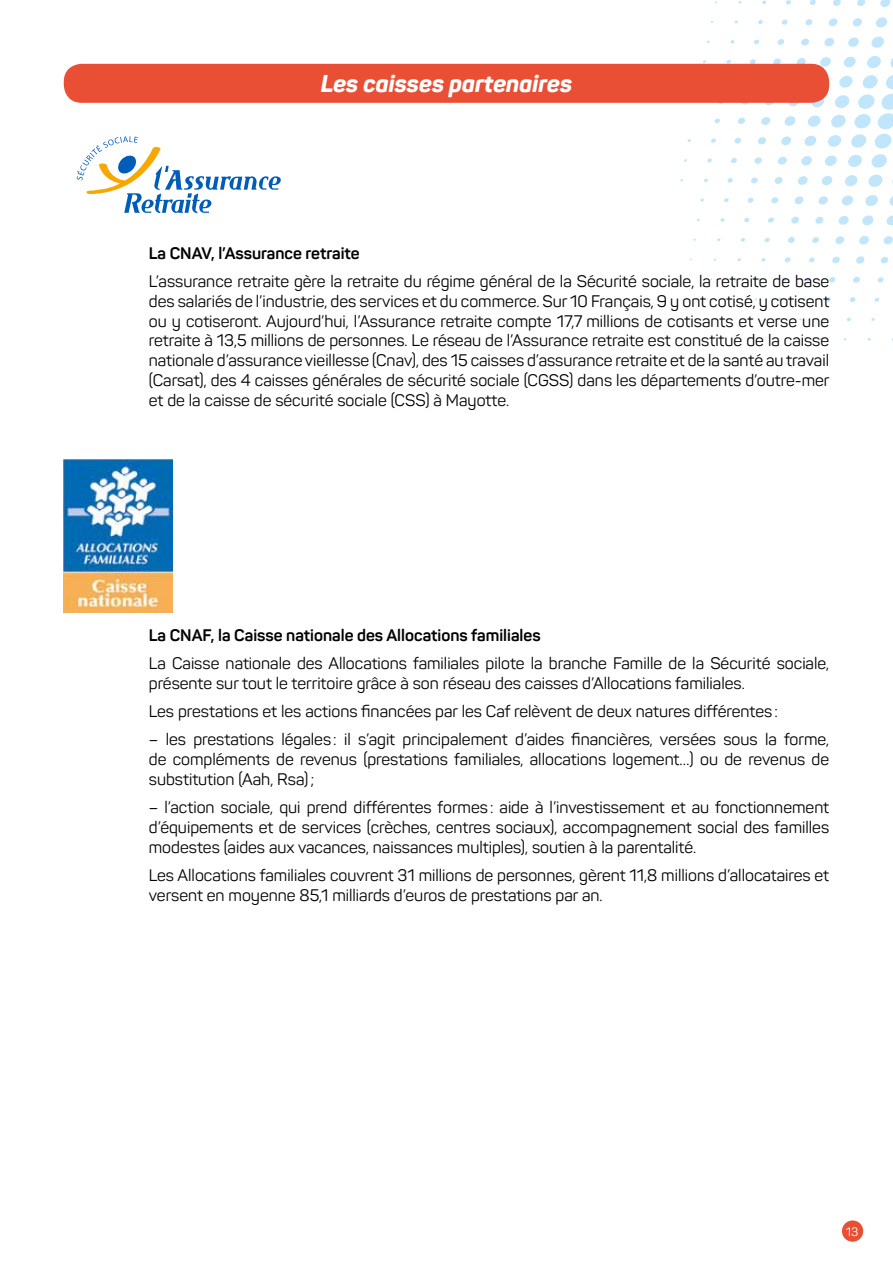
<style>
.page{position:relative;width:893px;height:1263px;background:#fff}
.page>*{position:absolute;margin:0;border:0;box-sizing:border-box;transform-origin:0 0}
.t1{font:italic 800 24px "Panton";color:#fff}
.t2{font:16.5px/19.8px "Panton";color:#000;text-align:justify}
.t3{font:700 16.5px "Panton";color:#000}
.t4{font:12px "Panton";color:#fff}
</style>
<div class="page">
<svg style="left:890px;top:58px;width:3px;height:10px"></svg>
<svg style="left:867px;top:56px;width:14px;height:12px"></svg>
<svg style="left:871px;top:37px;width:13px;height:11px"></svg>
<svg style="left:876px;top:17px;width:11px;height:10px"></svg>
<svg style="left:880px;top:0;width:11px;height:7px"></svg>
<svg style="left:844px;top:57px;width:12px;height:10px"></svg>
<svg style="left:848px;top:37px;width:11px;height:10px"></svg>
<svg style="left:852px;top:18px;width:10px;height:8px"></svg>
<svg style="left:857px;top:0;width:8px;height:6px"></svg>
<svg style="left:820px;top:57px;width:11px;height:10px"></svg>
<svg style="left:824px;top:38px;width:10px;height:8px"></svg>
<svg style="left:828px;top:18px;width:10px;height:8px"></svg>
<svg style="left:833px;top:0;width:8px;height:6px"></svg>
<svg style="left:797px;top:58px;width:9px;height:6px"></svg>
<svg style="left:801px;top:38px;width:8px;height:8px"></svg>
<svg style="left:805px;top:19px;width:7px;height:6px"></svg>
<svg style="left:810px;top:0;width:6px;height:5px"></svg>
<svg style="left:773px;top:59px;width:8px;height:5px"></svg>
<svg style="left:777px;top:39px;width:7px;height:6px"></svg>
<svg style="left:781px;top:20px;width:7px;height:5px"></svg>
<svg style="left:786px;top:0;width:5px;height:5px"></svg>
<svg style="left:750px;top:59px;width:6px;height:5px"></svg>
<svg style="left:754px;top:40px;width:5px;height:4px"></svg>
<svg style="left:758px;top:20px;width:5px;height:4px"></svg>
<svg style="left:762px;top:1px;width:4px;height:3px"></svg>
<svg style="left:726px;top:60px;width:5px;height:4px"></svg>
<svg style="left:730px;top:40px;width:5px;height:4px"></svg>
<svg style="left:889px;top:196px;width:4px;height:10px"></svg>
<svg style="left:886px;top:215px;width:7px;height:11px"></svg>
<svg style="left:884px;top:236px;width:9px;height:9px"></svg>
<svg style="left:881px;top:256px;width:7px;height:8px"></svg>
<svg style="left:877px;top:277px;width:7px;height:6px"></svg>
<svg style="left:874px;top:298px;width:5px;height:4px"></svg>
<svg style="left:871px;top:154px;width:16px;height:14px"></svg>
<svg style="left:868px;top:175px;width:15px;height:12px"></svg>
<svg style="left:865px;top:195px;width:13px;height:11px"></svg>
<svg style="left:862px;top:215px;width:12px;height:10px"></svg>
<svg style="left:859px;top:236px;width:10px;height:8px"></svg>
<svg style="left:856px;top:256px;width:9px;height:8px"></svg>
<svg style="left:853px;top:277px;width:7px;height:6px"></svg>
<svg style="left:850px;top:297px;width:6px;height:5px"></svg>
<svg style="left:847px;top:318px;width:4px;height:3px"></svg>
<svg style="left:848px;top:155px;width:14px;height:12px"></svg>
<svg style="left:845px;top:175px;width:13px;height:11px"></svg>
<svg style="left:842px;top:195px;width:11px;height:10px"></svg>
<svg style="left:838px;top:216px;width:11px;height:9px"></svg>
<svg style="left:835px;top:236px;width:9px;height:8px"></svg>
<svg style="left:832px;top:257px;width:8px;height:6px"></svg>
<svg style="left:829px;top:277px;width:7px;height:5px"></svg>
<svg style="left:826px;top:297px;width:5px;height:5px"></svg>
<svg style="left:825px;top:155px;width:12px;height:11px"></svg>
<svg style="left:821px;top:176px;width:11px;height:9px"></svg>
<svg style="left:818px;top:196px;width:10px;height:9px"></svg>
<svg style="left:815px;top:217px;width:8px;height:7px"></svg>
<svg style="left:812px;top:237px;width:7px;height:6px"></svg>
<svg style="left:809px;top:257px;width:6px;height:6px"></svg>
<svg style="left:806px;top:278px;width:4px;height:4px"></svg>
<svg style="left:801px;top:156px;width:11px;height:9px"></svg>
<svg style="left:798px;top:176px;width:10px;height:9px"></svg>
<svg style="left:794px;top:196px;width:10px;height:8px"></svg>
<svg style="left:791px;top:217px;width:8px;height:7px"></svg>
<svg style="left:788px;top:237px;width:7px;height:6px"></svg>
<svg style="left:784px;top:257px;width:7px;height:5px"></svg>
<svg style="left:781px;top:277px;width:5px;height:5px"></svg>
<svg style="left:778px;top:298px;width:4px;height:3px"></svg>
<svg style="left:778px;top:157px;width:9px;height:8px"></svg>
<svg style="left:774px;top:177px;width:9px;height:7px"></svg>
<svg style="left:771px;top:197px;width:8px;height:6px"></svg>
<svg style="left:768px;top:217px;width:6px;height:6px"></svg>
<svg style="left:764px;top:238px;width:6px;height:4px"></svg>
<svg style="left:761px;top:258px;width:5px;height:4px"></svg>
<svg style="left:754px;top:157px;width:8px;height:7px"></svg>
<svg style="left:751px;top:177px;width:7px;height:6px"></svg>
<svg style="left:748px;top:198px;width:6px;height:5px"></svg>
<svg style="left:744px;top:218px;width:5px;height:4px"></svg>
<svg style="left:741px;top:238px;width:4px;height:4px"></svg>
<svg style="left:734px;top:75px;width:159px;height:73px"></svg>
<svg style="left:731px;top:158px;width:6px;height:5px"></svg>
<svg style="left:727px;top:178px;width:6px;height:5px"></svg>
<svg style="left:724px;top:198px;width:5px;height:4px"></svg>
<svg style="left:720px;top:218px;width:5px;height:4px"></svg>
<svg style="left:714px;top:118px;width:6px;height:5px"></svg>
<svg style="left:711px;top:138px;width:5px;height:5px"></svg>
<svg style="left:707px;top:159px;width:5px;height:3px"></svg>
<svg style="left:704px;top:179px;width:4px;height:3px"></svg>
<div style="left:64px;top:64px;width:765px;height:39px;background:#e94f35;border-radius:18px"></div>
<img style="left:64px;top:459px;width:109px;height:153px">
<svg style="left:76px;top:136px;width:205px;height:78px"></svg>
<div style="left:842px;top:1220px;width:21px;height:22px;background:#e94f35;border-radius:50%"></div>
<h1 class="t1" style="left:321px;top:69px;width:253px">Les caisses partenaires</h1>
<p class="t3" style="left:149px;top:243px;width:212px">La CNAV, l’Assurance retraite</p>
<p class="t2" style="left:149px;top:271px;width:682px">L’assurance retraite gère la retraite du régime général de la Sécurité sociale, la retraite de base des salariés de l’industrie, des services et du commerce. Sur 10 Français, 9 y ont cotisé, y cotisent ou y cotiseront. Aujourd’hui, l’Assurance retraite compte 17,7 millions de cotisants et verse une retraite à 13,5 millions de personnes. Le réseau de l’Assurance retraite est constitué de la caisse nationale d’assurance vieillesse (Cnav), des 15 caisses d’assurance retraite et de la santé au travail (Carsat), des 4 caisses générales de sécurité sociale (CGSS) dans les départements d’outre-mer et de la caisse de sécurité sociale (CSS) à Mayotte.</p>
<p class="t3" style="left:149px;top:624px;width:393px">La CNAF, la Caisse nationale des Allocations familiales</p>
<p class="t2" style="left:149px;top:653px;width:682px">La Caisse nationale des Allocations familiales pilote la branche Famille de la Sécurité sociale, présente sur tout le territoire grâce à son réseau des caisses d’Allocations familiales.</p>
<p class="t2" style="left:149px;top:701px;width:631px">Les prestations et les actions financées par les Caf relèvent de deux natures différentes :</p>
<p class="t2" style="left:149px;top:730px;width:682px">– les prestations légales : il s’agit principalement d’aides financières, versées sous la forme, de compléments de revenus (prestations familiales, allocations logement…) ou de revenus de substitution (Aah, Rsa);</p>
<p class="t2" style="left:149px;top:797px;width:682px">– l’action sociale, qui prend différentes formes: aide à l’investissement et au fonctionnement d’équipements et de services (crèches, centres sociaux), accompagnement social des familles modestes (aides aux vacances, naissances multiples), soutien à la parentalité.</p>
<p class="t2" style="left:149px;top:865px;width:682px">Les Allocations familiales couvrent 31 millions de personnes, gèrent 11,8 millions d’allocataires et versent en moyenne 85,1 milliards d’euros de prestations par an.</p>
<p class="t4" style="left:846px;top:1224px;width:14px">13</p>
</div>
